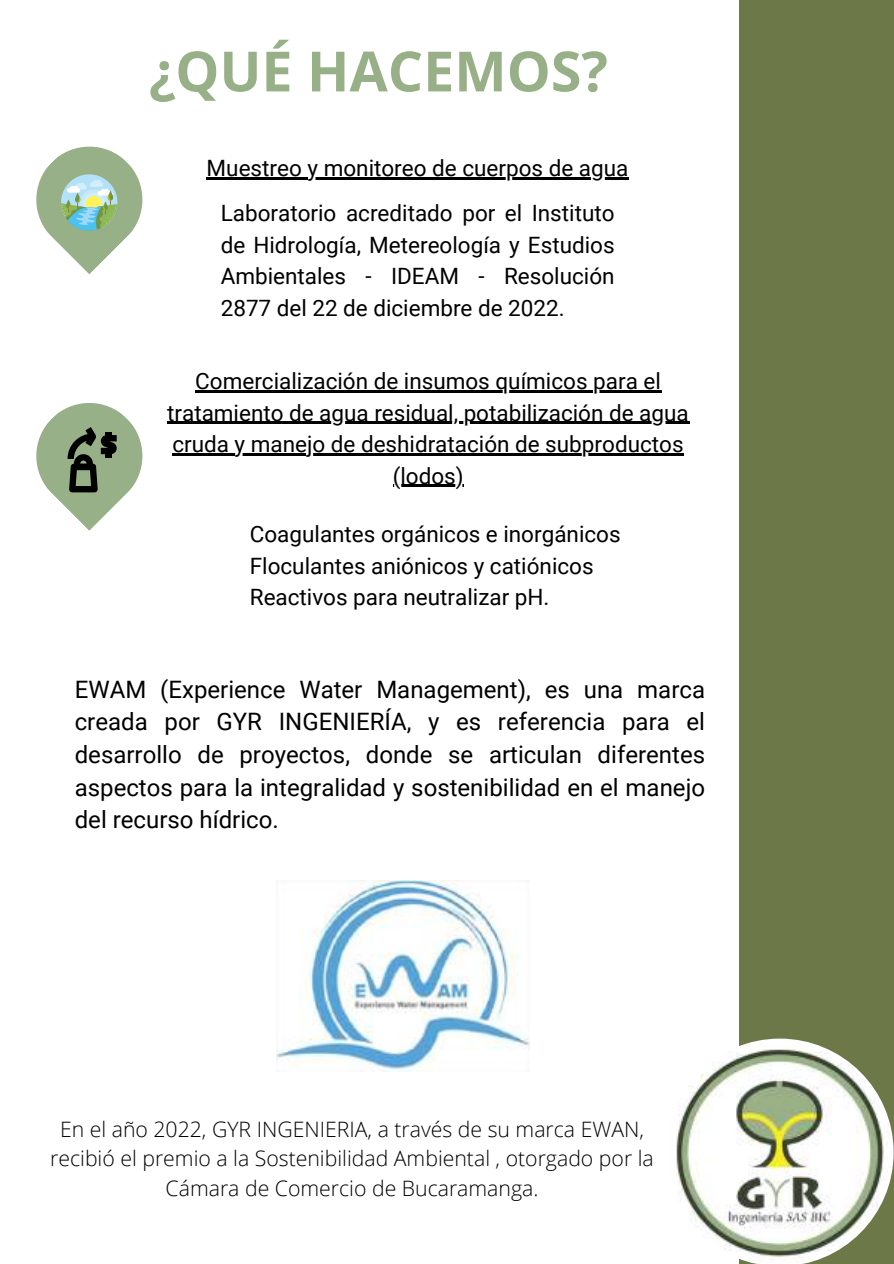
<style>
.page{position:relative;width:894px;height:1264px;background:#fff}
.page>*{position:absolute;margin:0;border:0;box-sizing:border-box;transform-origin:0 0}
.t1{font:700 55.5px "Open Sans";color:#98b088}
.t2{font:24px/32.7px "Roboto";color:#000;text-align:justify}
.t3{font:22.5px/31.5px "Roboto";color:#000;text-align:center}
.t4{font:300 21.3px/29.2px "Open Sans";color:#000;text-align:center}
</style>
<div class="page">
<svg style="left:36px;top:403px;width:107px;height:128px"></svg>
<div style="left:739px;top:0;width:154px;height:1263px;background:#6c7848"></div>
<img style="left:676px;top:1038px;width:217px;height:225px">
<svg style="left:36px;top:146px;width:107px;height:128px"></svg>
<img style="left:277px;top:881px;width:252px;height:190px">
<hr style="left:206px;top:177px;width:422px;height:3px;background:#000">
<hr style="left:195px;top:390px;width:466px;height:2px;background:#000">
<hr style="left:167px;top:421px;width:522px;height:3px;background:#000">
<hr style="left:172px;top:453px;width:512px;height:2px;background:#000">
<hr style="left:393px;top:484px;width:70px;height:3px;background:#000">
<h1 class="t1" style="left:149px;top:32px;width:460px">¿QUÉ HACEMOS?</h1>
<p class="t3" style="left:206px;top:146px;width:423px;line-height:44.7px">Muestreo y monitoreo de cuerpos de agua<br>Laboratorio acreditado por el Instituto</p>
<p class="t3" style="left:221px;top:229px;width:395px;text-align:justify">de Hidrología, Metereología y Estudios Ambientales - IDEAM - Resolución 2877 del 22 de diciembre de 2022.</p>
<p class="t3" style="left:167px;top:365px;width:523px">Comercialización de insumos químicos para el tratamiento de agua residual, potabilización de agua cruda y manejo de deshidratación de subproductos (lodos)</p>
<p class="t3" style="left:250px;top:518px;width:372px;text-align:left">Coagulantes orgánicos e inorgánicos<br>Floculantes aniónicos y catiónicos<br>Reactivos para neutralizar pH.</p>
<p class="t2" style="left:75px;top:673px;width:631px">EWAM (Experience Water Management), es una marca creada por GYR INGENIERÍA, y es referencia para el desarrollo de proyectos, donde se articulan diferentes aspectos para la integralidad y sostenibilidad en el manejo del recurso hídrico.</p>
<p class="t4" style="left:50px;top:1114px;width:605px">En el año 2022, GYR INGENIERIA, a través de su marca EWAN, recibió el premio a la Sostenibilidad Ambiental , otorgado por la<br>Cámara de Comercio de Bucaramanga.</p>
</div>
